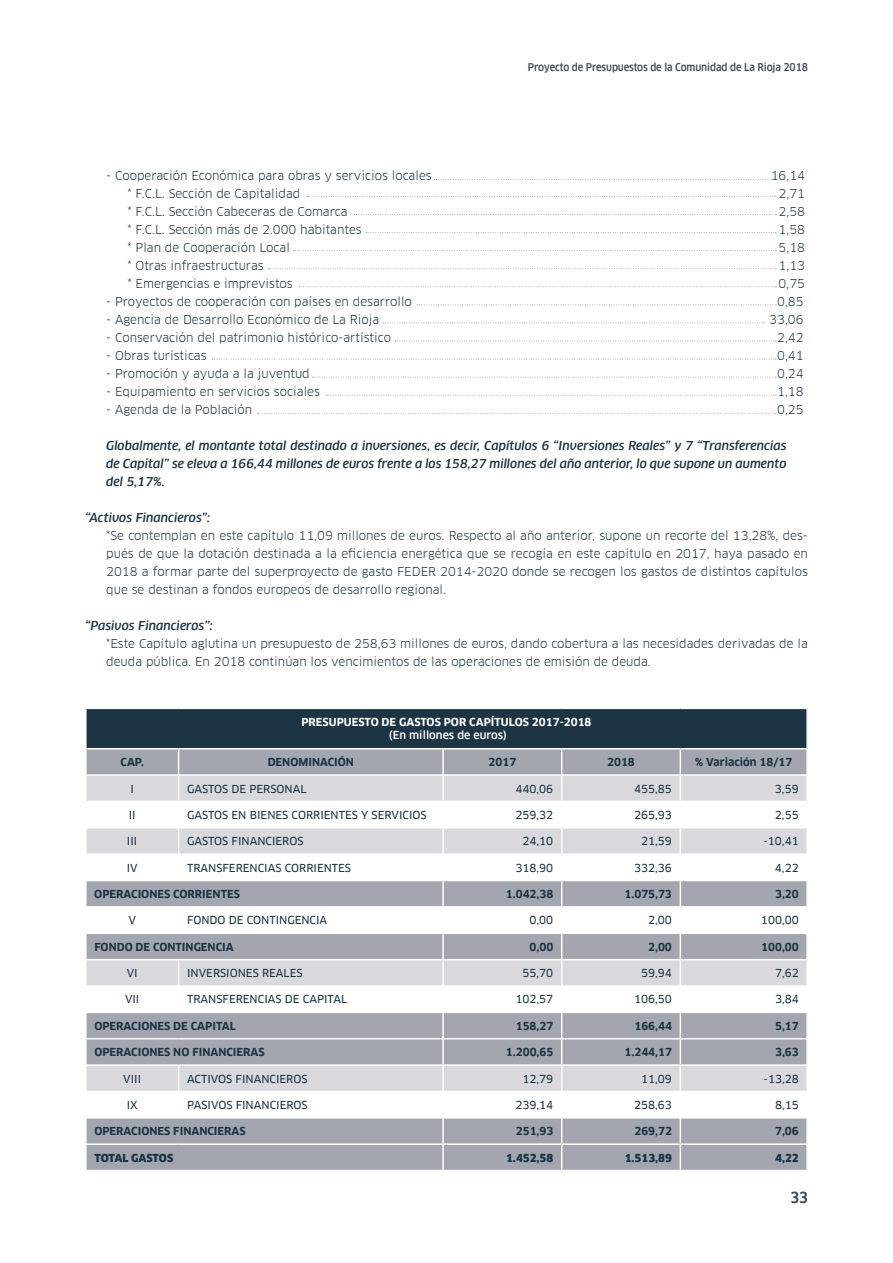
<style>
.page{position:relative;width:893px;height:1263px;background:#fff}
.page>*{position:absolute;margin:0;border:0;box-sizing:border-box;transform-origin:0 0}
.t1{font:700 15px "Clan Offc Pro Narr";color:#404d5b}
.t2{font:12px/18px "Clan Offc Pro";color:#1d3444;text-align:justify}
.t3{font:italic 500 12px/18px "Clan Offc Pro";color:#1d3444;text-align:justify}
.t4{font:10.8px "Clan Offc Pro News";color:#1d3444}
.t5{font:700 10.8px "Clan Offc Pro";color:#1d3444}
.t6{font:700 10.8px "Clan Offc Pro";color:#fff}
.t7{font:900 10.8px "Clan Offc Pro";color:#1d3444}
.t8{font:500 10.8px "Clan Offc Pro";color:#fff}
.t9{font:900 10.8px "Clan Offc Pro";letter-spacing:-.02em;color:#1d3444}
.t10{font:500 10.5px "Clan Offc Pro Narr";letter-spacing:-.01em;color:#404d5b}
</style>
<div class="page">
<div style="left:86px;top:708px;width:721px;height:41px;background:#1d3444"></div>
<hr style="left:85px;top:748px;width:94px;height:1px;background:#fff">
<hr style="left:179px;top:748px;width:264px;height:1px;background:#fff">
<hr style="left:443px;top:748px;width:119px;height:1px;background:#fff">
<hr style="left:562px;top:748px;width:118px;height:1px;background:#fff">
<hr style="left:680px;top:748px;width:128px;height:1px;background:#fff">
<svg style="left:86px;top:749px;width:721px;height:421px"></svg>
<hr style="left:806px;top:1145px;width:2px;height:25px;background:#fff">
<hr style="left:85px;top:708px;width:94px;height:1px;background:#fff">
<hr style="left:85px;top:709px;width:2px;height:39px;background:#fff">
<hr style="left:179px;top:708px;width:264px;height:1px;background:#fff">
<hr style="left:443px;top:708px;width:119px;height:1px;background:#fff">
<hr style="left:562px;top:708px;width:118px;height:1px;background:#fff">
<hr style="left:680px;top:708px;width:128px;height:1px;background:#fff">
<hr style="left:806px;top:709px;width:2px;height:39px;background:#fff">
<svg style="left:307px;top:196px;width:469px;height:1px"></svg>
<svg style="left:354px;top:214px;width:422px;height:1px"></svg>
<svg style="left:366px;top:232px;width:410px;height:1px"></svg>
<svg style="left:294px;top:250px;width:482px;height:1px"></svg>
<svg style="left:268px;top:268px;width:508px;height:1px"></svg>
<svg style="left:299px;top:286px;width:477px;height:1px"></svg>
<svg style="left:417px;top:304px;width:359px;height:1px"></svg>
<svg style="left:383px;top:323px;width:381px;height:1px"></svg>
<svg style="left:395px;top:341px;width:381px;height:1px"></svg>
<svg style="left:212px;top:359px;width:564px;height:1px"></svg>
<svg style="left:312px;top:377px;width:464px;height:1px"></svg>
<svg style="left:326px;top:395px;width:450px;height:1px"></svg>
<svg style="left:257px;top:413px;width:519px;height:1px"></svg>
<svg style="left:434px;top:179px;width:339px;height:1px"></svg>
<p class="t10" style="left:528px;top:61px;width:282px">Proyecto de Presupuestos de la Comunidad de La Rioja 2018</p>
<p class="t2" style="left:106px;top:166px;width:327px">- Cooperación Económica para obras y servicios locales</p>
<p class="t2" style="left:771px;top:166px;width:36px">16,14</p>
<p class="t2" style="left:128px;top:184px;width:174px">* F.C.L. Sección de Capitalidad</p>
<p class="t2" style="left:779px;top:184px;width:28px">2,71</p>
<p class="t2" style="left:128px;top:202px;width:222px">* F.C.L. Sección Cabeceras de Comarca</p>
<p class="t2" style="left:779px;top:202px;width:28px">2,58</p>
<p class="t2" style="left:128px;top:220px;width:236px">* F.C.L. Sección más de 2.000 habitantes</p>
<p class="t2" style="left:779px;top:220px;width:28px">1,58</p>
<p class="t2" style="left:128px;top:238px;width:164px">* Plan de Cooperación Local</p>
<p class="t2" style="left:779px;top:238px;width:28px">5,18</p>
<p class="t2" style="left:128px;top:256px;width:138px">* Otras infraestructuras</p>
<p class="t2" style="left:779px;top:256px;width:28px">1,13</p>
<p class="t2" style="left:128px;top:274px;width:167px">* Emergencias e imprevistos</p>
<p class="t2" style="left:779px;top:274px;width:28px">0,75</p>
<p class="t2" style="left:106px;top:292px;width:307px">- Proyectos de cooperación con países en desarrollo</p>
<p class="t2" style="left:777px;top:292px;width:28px">0,85</p>
<p class="t2" style="left:106px;top:310px;width:274px">- Agencia de Desarrollo Económico de La Rioja</p>
<p class="t2" style="left:769px;top:310px;width:36px">33,06</p>
<p class="t2" style="left:106px;top:328px;width:286px">- Conservación del patrimonio histórico-artístico</p>
<p class="t2" style="left:777px;top:328px;width:28px">2,42</p>
<p class="t2" style="left:106px;top:346px;width:102px">- Obras turísticas</p>
<p class="t2" style="left:777px;top:346px;width:28px">0,41</p>
<p class="t2" style="left:106px;top:364px;width:205px">- Promoción y ayuda a la juventud</p>
<p class="t2" style="left:777px;top:364px;width:28px">0,24</p>
<p class="t2" style="left:106px;top:382px;width:215px">- Equipamiento en servicios sociales</p>
<p class="t2" style="left:777px;top:382px;width:28px">1,18</p>
<p class="t2" style="left:106px;top:400px;width:147px">- Agenda de la Población</p>
<p class="t2" style="left:777px;top:400px;width:28px">0,25</p>
<p class="t3" style="left:106px;top:436px;width:682px">Globalmente, el montante total destinado a inversiones, es decir, Capítulos 6 “Inversiones Reales” y 7 “Transferencias de Capital” se eleva a 166,44 millones de euros frente a los 158,27 millones del año anterior, lo que supone un aumento del 5,17%.</p>
<p class="t3" style="left:85px;top:508px;width:127px">“Activos Financieros”:</p>
<p class="t2" style="left:106px;top:526px;width:703px">*Se contemplan en este capítulo 11,09 millones de euros. Respecto al año anterior, supone un recorte del 13,28%, des&shy;pués de que la dotación destinada a la eficiencia energética que se recogía en este capítulo en 2017, haya pasado en 2018 a formar parte del superproyecto de gasto FEDER 2014-2020 donde se recogen los gastos de distintos capítulos que se destinan a fondos europeos de desarrollo regional.</p>
<p class="t3" style="left:85px;top:616px;width:129px">“Pasivos Financieros”:</p>
<p class="t2" style="left:106px;top:634px;width:703px">*Este Capítulo aglutina un presupuesto de 258,63 millones de euros, dando cobertura a las necesidades derivadas de la deuda pública. En 2018 continúan los vencimientos de las operaciones de emisión de deuda.</p>
<p class="t6" style="left:301px;top:716px;width:201px">PRESUPUESTO DE GASTOS POR CAPÍTUL</p>
<p class="t6" style="left:515px;top:716px;width:78px">OS 2017-2018</p>
<p class="t8" style="left:389px;top:729px;width:119px">(En millones de euros)</p>
<p class="t5" style="left:120px;top:756px;width:25px">CAP.</p>
<p class="t5" style="left:268px;top:756px;width:88px">DENOMINACIÓN</p>
<p class="t5" style="left:489px;top:756px;width:29px">2017</p>
<p class="t5" style="left:607px;top:756px;width:29px">2018</p>
<p class="t5" style="left:695px;top:756px;width:98px">% Variación 18/17</p>
<p class="t4" style="left:130px;top:782px;width:5px">I</p>
<p class="t4" style="left:187px;top:782px;width:121px">GASTOS DE PERSONAL</p>
<p class="t4" style="left:515px;top:782px;width:39px">440,06</p>
<p class="t4" style="left:634px;top:782px;width:39px">455,85</p>
<p class="t4" style="left:775px;top:782px;width:25px">3,59</p>
<p class="t4" style="left:129px;top:809px;width:8px">II</p>
<p class="t4" style="left:187px;top:809px;width:241px">GASTOS EN BIENES CORRIENTES Y SERVICIOS</p>
<p class="t4" style="left:515px;top:809px;width:39px">259,32</p>
<p class="t4" style="left:634px;top:809px;width:39px">265,93</p>
<p class="t4" style="left:775px;top:809px;width:25px">2,55</p>
<p class="t4" style="left:127px;top:835px;width:12px">III</p>
<p class="t4" style="left:187px;top:835px;width:118px">GASTOS FINANCIEROS</p>
<p class="t4" style="left:522px;top:835px;width:32px">24,10</p>
<p class="t4" style="left:641px;top:835px;width:32px">21,59</p>
<p class="t4" style="left:764px;top:835px;width:37px">-10,41</p>
<p class="t4" style="left:127px;top:861px;width:12px">IV</p>
<p class="t4" style="left:187px;top:861px;width:165px">TRANSFERENCIAS CORRIENTES</p>
<p class="t4" style="left:515px;top:861px;width:39px">318,90</p>
<p class="t4" style="left:634px;top:861px;width:39px">332,36</p>
<p class="t4" style="left:775px;top:861px;width:25px">4,22</p>
<p class="t5" style="left:94px;top:888px;width:147px">OPERACIONES CORRIENTES</p>
<p class="t5" style="left:506px;top:888px;width:49px">1.042,38</p>
<p class="t5" style="left:625px;top:888px;width:49px">1.075,73</p>
<p class="t5" style="left:775px;top:888px;width:25px">3,20</p>
<p class="t4" style="left:128px;top:914px;width:9px">V</p>
<p class="t4" style="left:187px;top:914px;width:142px">FONDO DE CONTINGENCIA</p>
<p class="t4" style="left:529px;top:914px;width:25px">0,00</p>
<p class="t4" style="left:648px;top:914px;width:25px">2,00</p>
<p class="t4" style="left:761px;top:914px;width:39px">100,00</p>
<p class="t5" style="left:94px;top:940px;width:141px">FONDO DE CONTINGENCIA</p>
<p class="t5" style="left:530px;top:940px;width:25px">0,00</p>
<p class="t5" style="left:648px;top:940px;width:25px">2,00</p>
<p class="t5" style="left:761px;top:940px;width:39px">100,00</p>
<p class="t4" style="left:127px;top:967px;width:12px">VI</p>
<p class="t4" style="left:187px;top:967px;width:117px">INVERSIONES REALES</p>
<p class="t4" style="left:522px;top:967px;width:32px">55,70</p>
<p class="t4" style="left:641px;top:967px;width:32px">59,94</p>
<p class="t4" style="left:775px;top:967px;width:25px">7,62</p>
<p class="t4" style="left:125px;top:993px;width:16px">VII</p>
<p class="t4" style="left:187px;top:993px;width:162px">TRANSFERENCIAS DE CAPITAL</p>
<p class="t4" style="left:515px;top:993px;width:39px">102,57</p>
<p class="t4" style="left:634px;top:993px;width:39px">106,50</p>
<p class="t4" style="left:775px;top:993px;width:25px">3,84</p>
<p class="t5" style="left:94px;top:1019px;width:142px">OPERACIONES DE CAPITAL</p>
<p class="t5" style="left:516px;top:1019px;width:39px">158,27</p>
<p class="t5" style="left:634px;top:1019px;width:39px">166,44</p>
<p class="t5" style="left:775px;top:1019px;width:25px">5,17</p>
<p class="t5" style="left:94px;top:1046px;width:172px">OPERACIONES NO FINANCIERAS</p>
<p class="t5" style="left:506px;top:1046px;width:49px">1.200,65</p>
<p class="t5" style="left:625px;top:1046px;width:49px">1.244,17</p>
<p class="t5" style="left:775px;top:1046px;width:25px">3,63</p>
<p class="t4" style="left:123px;top:1072px;width:19px">VIII</p>
<p class="t4" style="left:187px;top:1072px;width:122px">ACTIVOS FINANCIEROS</p>
<p class="t4" style="left:523px;top:1072px;width:32px">12,79</p>
<p class="t4" style="left:641px;top:1072px;width:32px">11,09</p>
<p class="t4" style="left:764px;top:1072px;width:37px">-13,28</p>
<p class="t4" style="left:127px;top:1098px;width:13px">IX</p>
<p class="t4" style="left:187px;top:1098px;width:122px">PASIVOS FINANCIEROS</p>
<p class="t4" style="left:516px;top:1098px;width:39px">239,14</p>
<p class="t4" style="left:634px;top:1098px;width:39px">258,63</p>
<p class="t4" style="left:775px;top:1098px;width:25px">8,15</p>
<p class="t5" style="left:94px;top:1125px;width:153px">OPERACIONES FINANCIERAS</p>
<p class="t5" style="left:516px;top:1125px;width:39px">251,93</p>
<p class="t5" style="left:634px;top:1125px;width:39px">269,72</p>
<p class="t5" style="left:775px;top:1125px;width:25px">7,06</p>
<p class="t9" style="left:94px;top:1151px;width:80px">TOTAL GASTOS</p>
<p class="t7" style="left:506px;top:1151px;width:49px">1.452,58</p>
<p class="t7" style="left:625px;top:1151px;width:49px">1.513,89</p>
<p class="t7" style="left:775px;top:1151px;width:25px">4,22</p>
<p class="t1" style="left:790px;top:1188px;width:19px">33</p>
</div>
